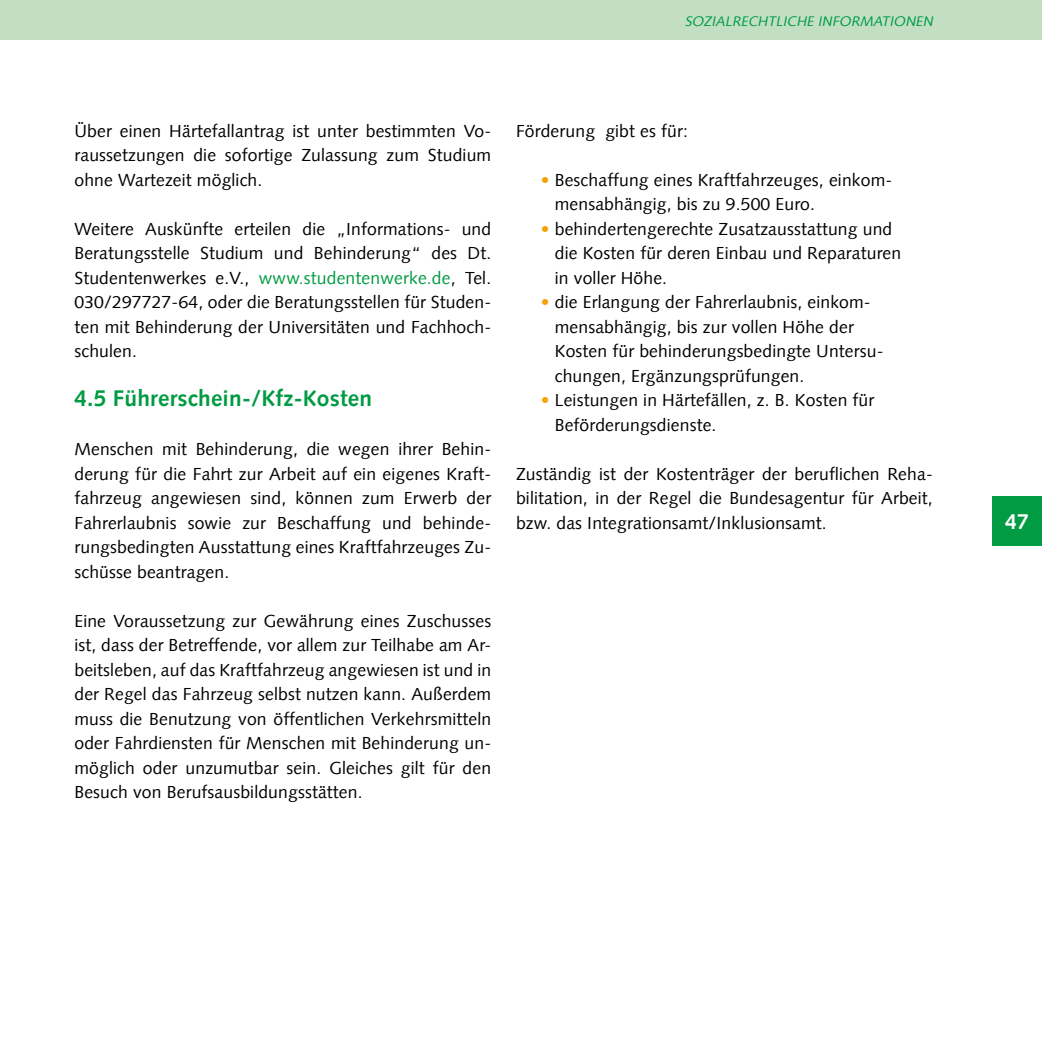
<style>
.page{position:relative;width:1042px;height:1042px;background:#fff}
.page>*{position:absolute;margin:0;border:0;box-sizing:border-box;transform-origin:0 0}
.t1{font:700 22.75px "Syntax LT";letter-spacing:.01em;color:#009b43}
.t2{font:700 21.53px "Syntax LT";color:#fff}
.t3{font:17.5px/24.5px "Syntax LT";letter-spacing:.01em;color:#000;text-align:justify}
.t4{font:italic 14px "Syntax LT";color:#009b43}
.s1{color:#009b43}
.s2{color:#f6a207}
</style>
<div class="page">
<div style="left:992px;top:496px;width:50px;height:50px;background:#009b43"></div>
<div style="left:0;top:0;width:1042px;height:40px;background:#c2dfc4"></div>
<p class="t4" style="left:685px;top:13px;width:253px">SOZIALRECHTLICHE INFORMATIONEN</p>
<p class="t3" style="left:74px;top:118px;width:418px">Über einen Härtefallantrag ist unter bestimmten Vo&shy;raussetzungen die sofortige Zulassung zum Studium ohne Wartezeit möglich.</p>
<p class="t3" style="left:74px;top:216px;width:418px">Weitere Auskünfte erteilen die „Informations- und Beratungsstelle Studium und Behinderung“ des Dt.<br>Studentenwerkes e.V., <span class="s1">www.studentenwerke.de</span>, Tel.<br>030/297727-64, oder die Beratungsstellen für Studen&shy;ten mit Behinderung der Universitäten und Fachhoch&shy;schulen.</p>
<h1 class="t1" style="left:74px;top:385px;width:299px">4.5 Führerschein-/Kfz-Kosten</h1>
<p class="t3" style="left:74px;top:437px;width:418px">Menschen mit Behinderung, die wegen ihrer Behin&shy;derung für die Fahrt zur Arbeit auf ein eigenes Kraft&shy;fahrzeug angewiesen sind, können zum Erwerb der Fahrerlaubnis sowie zur Beschaffung und behinde&shy;rungsbedingten Ausstattung eines Kraftfahrzeuges Zu&shy;schüsse beantragen.</p>
<p class="t3" style="left:74px;top:608px;width:418px">Eine Voraussetzung zur Gewährung eines Zuschusses ist, dass der Betreffende, vor allem zur Teilhabe am Ar&shy;beitsleben, auf das Kraftfahrzeug angewiesen ist und in der Regel das Fahrzeug selbst nutzen kann. Außerdem muss die Benutzung von öffentlichen Verkehrsmitteln oder Fahrdiensten für Menschen mit Behinderung un&shy;möglich oder unzumutbar sein. Gleiches gilt für den Besuch von Berufsausbildungsstätten.</p>
<p class="t3" style="left:516px;top:118px;width:173px">Förderung gibt es für:</p>
<p class="t3" style="left:555px;top:167px;width:339px;text-indent:-14px"><span class="s2">•</span> Beschaffung eines Kraftfahrzeuges, einkom&shy;mensabhängig, bis zu 9.500 Euro.</p>
<p class="t3" style="left:555px;top:216px;width:348px;text-align:left;text-indent:-14px"><span class="s2">•</span> behindertengerechte Zusatzausstattung und die Kosten für deren Einbau und Reparaturen in voller Höhe.</p>
<p class="t3" style="left:555px;top:290px;width:330px;text-align:left;text-indent:-14px"><span class="s2">•</span> die Erlangung der Fahrerlaubnis, einkom&shy;mensabhängig, bis zur vollen Höhe der Kosten für behinderungsbedingte Untersu&shy;chungen, Ergänzungsprüfungen.</p>
<p class="t3" style="left:555px;top:388px;width:321px;text-indent:-14px"><span class="s2">•</span> Leistungen in Härtefällen, z. B. Kosten für<br>Beförderungsdienste.</p>
<p class="t3" style="left:516px;top:461px;width:418px">Zuständig ist der Kostenträger der beruflichen Reha&shy;bilitation, in der Regel die Bundesagentur für Arbeit, bzw. das Integrationsamt/Inklusionsamt.</p>
<p class="t2" style="left:1005px;top:509px;width:26px">47</p>
</div>
